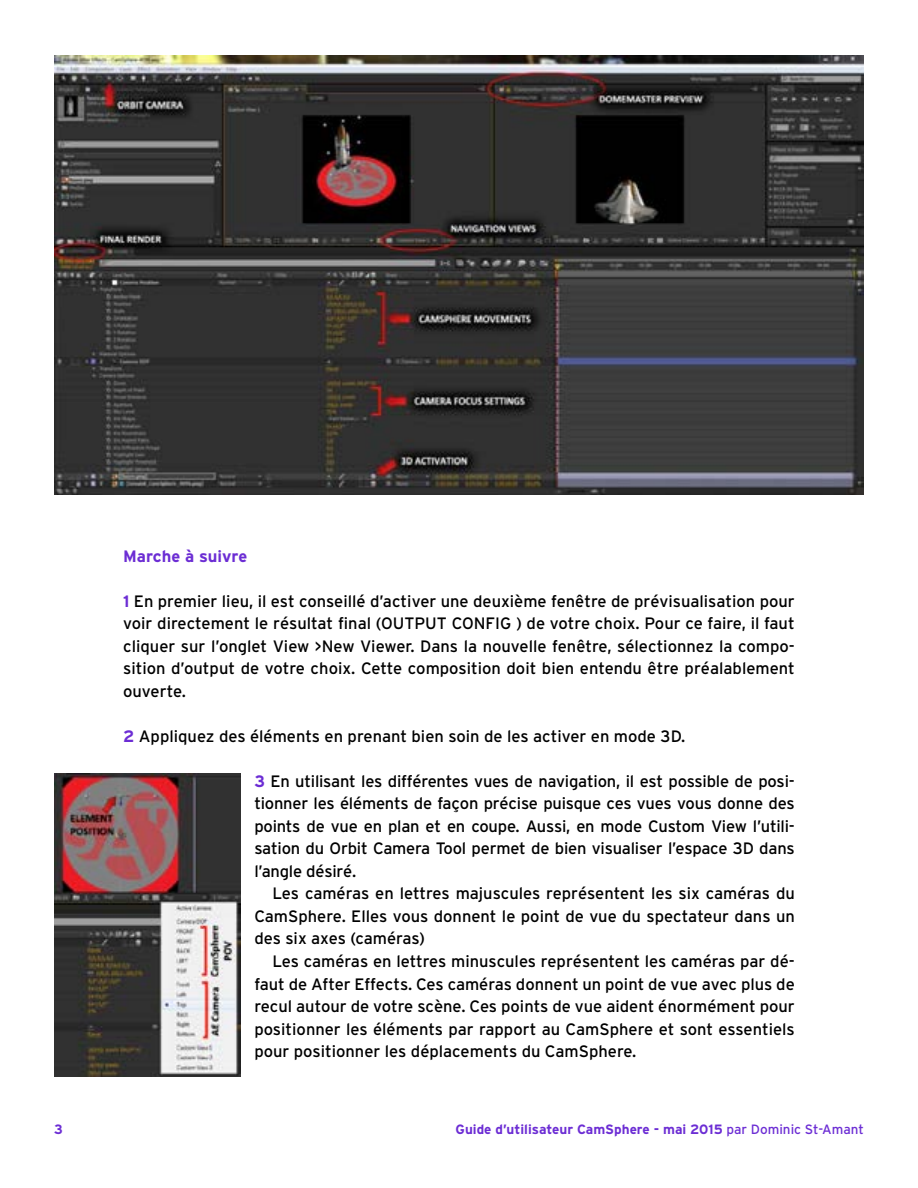
<style>
.page{position:relative;width:918px;height:1188px;background:#fff}
.page>*{position:absolute;margin:0;border:0;box-sizing:border-box;transform-origin:0 0}
.t1{font:16.5px/22.5px "Interstate";color:#000;text-align:justify}
.t2{font:700 16.5px "Interstate";color:#6c2dd4}
.t3{font:700 13.5px "Interstate";color:#6c2dd4}
.s1{font-weight:700;color:#6c2dd4}
.s2{font-weight:400}
</style>
<div class="page">
<img style="left:54px;top:56px;width:810px;height:439px">
<img style="left:55px;top:773px;width:186px;height:304px">
<p class="t2" style="left:123px;top:547px;width:126px">Marche à suivre</p>
<p class="t1" style="left:123px;top:590px;width:673px"><span class="s1">1</span> En premier lieu, il est conseillé d’activer une deuxième fenêtre de prévisualisation pour voir directement le résultat final (OUTPUT CONFIG ) de votre choix. Pour ce faire, il faut cliquer sur l’onglet View &gt;New Viewer. Dans la nouvelle fenêtre, sélectionnez la compo&shy;sition d’output de votre choix. Cette composition doit bien entendu être préalablement ouverte.</p>
<p class="t1" style="left:123px;top:725px;width:564px"><span class="s1">2</span> Appliquez des éléments en prenant bien soin de les activer en mode 3D.</p>
<p class="t1" style="left:254px;top:770px;width:542px"><span class="s1">3</span> En utilisant les différentes vues de navigation, il est possible de posi&shy;tionner les éléments de façon précise puisque ces vues vous donne des points de vue en plan et en coupe. Aussi, en mode Custom View l’utili&shy;sation du Orbit Camera Tool permet de bien visualiser l’espace 3D dans l’angle désiré.</p>
<p class="t1" style="left:254px;top:882px;width:542px;text-indent:18px">Les caméras en lettres majuscules représentent les six caméras du CamSphere. Elles vous donnent le point de vue du spectateur dans un des six axes (caméras)</p>
<p class="t1" style="left:254px;top:950px;width:542px;text-indent:18px">Les caméras en lettres minuscules représentent les caméras par dé&shy;faut de After Effects. Ces caméras donnent un point de vue avec plus de recul autour de votre scène. Ces points de vue aident énormément pour positionner les éléments par rapport au CamSphere et sont essentiels pour positionner les déplacements du CamSphere.</p>
<p class="t3" style="left:54px;top:1122px;width:10px">3</p>
<p class="t3" style="left:456px;top:1122px;width:410px">Guide d’utilisateur CamSphere - mai 2015 <span class="s2">par Dominic St-Amant</span></p>
</div>
